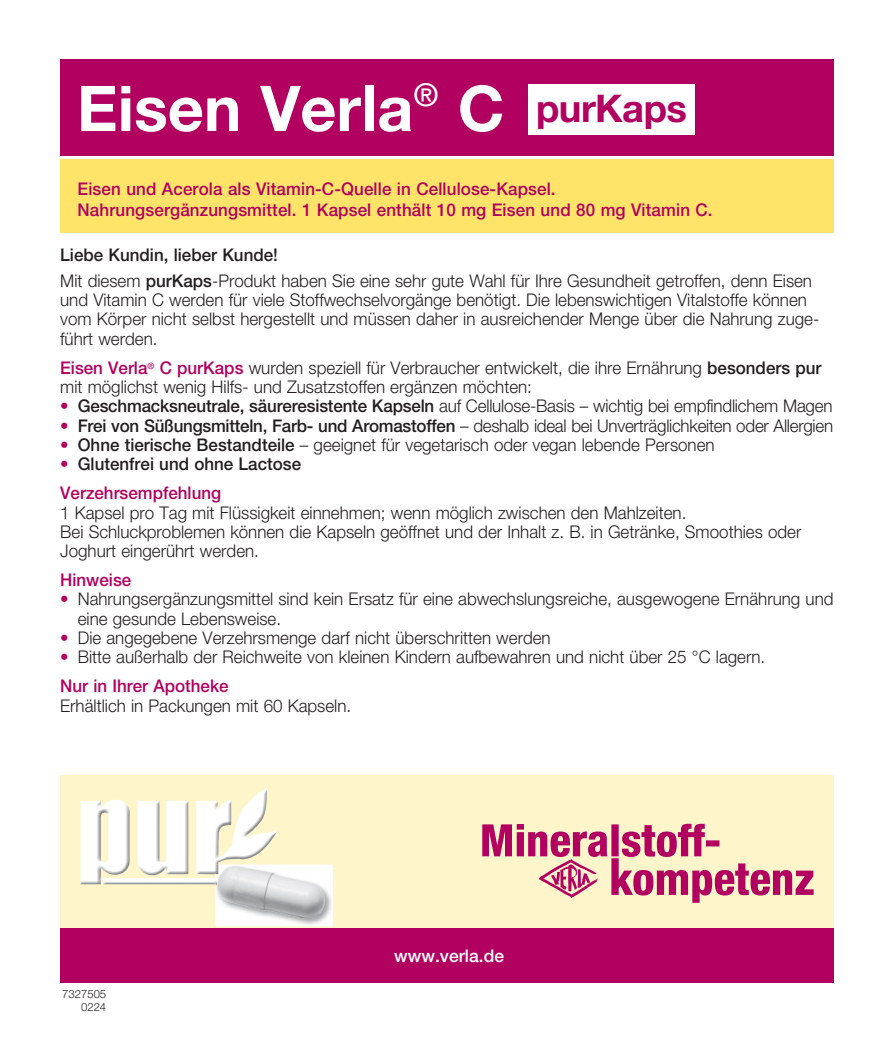
<style>
.page{position:relative;width:893px;height:1042px;background:#fff}
.page>*{position:absolute;margin:0;border:0;box-sizing:border-box;transform-origin:0 0}
.t1{font:700 63px "Helvetica Neue LT Pro";color:#fff}
.t2{font:700 38.15px "Helvetica Neue LT Pro";letter-spacing:-.015em;color:#b10060}
.t3{font:300 17.5px/19.2px "Helvetica Neue LT Pro";color:#231f20}
.t4{font:500 17.5px/21px "Helvetica Neue LT Pro";letter-spacing:.01em;color:#b10060}
.t5{font:500 17.5px/29.2px "Helvetica Neue LT Pro";color:#231f20}
.t6{font:500 17.5px "Helvetica Neue LT Pro";color:#fff}
.t7{font:300 11.38px/13.5px "Helvetica Neue LT Pro";color:#231f20;text-align:right}
.s1{font-weight:500}
.s2{font-weight:500;color:#b10060}
.s3{color:#b10060}
.s4{font-weight:300;color:#b10060}
</style>
<div class="page">
<div style="left:60px;top:160px;width:773px;height:73px;background:#ffe469"></div>
<div style="left:60px;top:775px;width:773px;height:153px;background:#fef5cb"></div>
<div style="left:60px;top:60px;width:773px;height:96px;background:#b10060"></div>
<div style="left:60px;top:928px;width:773px;height:54px;background:#b10060"></div>
<div style="left:528px;top:84px;width:167px;height:51px;background:#fff"></div>
<img style="left:196px;top:789px;width:69px;height:85px">
<img style="left:215px;top:864px;width:118px;height:62px">
<img style="left:215px;top:864px;width:67px;height:2px">
<img style="left:215px;top:866px;width:112px;height:54px">
<svg style="left:482px;top:824px;width:332px;height:79px"></svg>
<img style="left:530px;top:837px;width:79px;height:66px">
<h1 class="t1" style="left:77px;top:69px;width:429px">Eisen Verla<sup>®</sup> C</h1>
<h2 class="t2" style="left:536px;top:84px;width:152px">purKaps</h2>
<p class="t4" style="left:78px;top:178px;width:637px">Eisen und Acerola als Vitamin-C-Quelle in Cellulose-Kapsel.<br>Nahrungsergänzungsmittel. 1 Kapsel enthält 10 mg Eisen und 80 mg Vitamin C.</p>
<p class="t3" style="left:60px;top:242px;width:753px;line-height:25.4px"><span class="s1">Liebe Kundin, lieber Kunde!<br></span>Mit diesem <span class="s1">purKaps</span>-Produkt haben Sie eine sehr gute Wahl für Ihre Gesundheit getroffen, denn Eisen</p>
<p class="t3" style="left:60px;top:290px;width:761px">und Vitamin C werden für viele Stoffwechselvorgänge benötigt. Die lebenswichtigen Vitalstoffe können vom Körper nicht selbst hergestellt und müssen daher in ausreichender Menge über die Nahrung zuge&shy;führt werden.</p>
<p class="t3" style="left:60px;top:358px;width:763px"><span class="s2">Eisen Verla</span><sup>®</sup> <span class="s2">C purKaps</span> wurden speziell für Verbraucher entwickelt, die ihre Ernährung <span class="s1">besonders pur </span>mit möglichst wenig Hilfs- und Zusatzstoffen ergänzen möchten:</p>
<p class="t3" style="left:60px;top:396px;width:774px"><span class="s3">•</span> <span class="s1">Geschmacksneutrale, säureresistente Kapseln</span> auf Cellulose-Basis – wichtig bei empfindlichem Magen</p>
<p class="t3" style="left:60px;top:415px;width:774px"><span class="s3">•</span> <span class="s1">Frei von Süßungsmitteln, Farb- und Aromastoffen</span> – deshalb ideal bei Unverträglichkeiten oder Allergien</p>
<p class="t3" style="left:60px;top:435px;width:656px"><span class="s3">•</span> <span class="s1">Ohne tierische Bestandteile</span> – geeignet für vegetarisch oder vegan lebende Personen</p>
<p class="t5" style="left:60px;top:449px;width:242px"><span class="s4">•</span> Glutenfrei und ohne Lactose<br><span class="s3">Verzehrsempfehlung</span></p>
<p class="t3" style="left:60px;top:502px;width:743px">1 Kapsel pro Tag mit Flüssigkeit einnehmen; wenn möglich zwischen den Mahlzeiten.<br>Bei Schluckproblemen können die Kapseln geöffnet und der Inhalt z. B. in Getränke, Smoothies oder<br>Joghurt eingerührt werden.</p>
<p class="t4" style="left:60px;top:569px;width:73px">Hinweise</p>
<p class="t3" style="left:78px;top:589px;width:757px;text-indent:-17px"><span class="s3">•</span> Nahrungsergänzungsmittel sind kein Ersatz für eine abwechslungsreiche, ausgewogene Ernährung und eine gesunde Lebensweise.</p>
<p class="t3" style="left:60px;top:628px;width:492px"><span class="s3">•</span> Die angegebene Verzehrsmenge darf nicht überschritten werden</p>
<p class="t3" style="left:60px;top:642px;width:706px;line-height:29.2px"><span class="s3">•</span> Bitte außerhalb der Reichweite von kleinen Kindern aufbewahren und nicht über 25 °C lagern.<br><span class="s2">Nur in Ihrer Apotheke</span></p>
<p class="t3" style="left:60px;top:695px;width:293px">Erhältlich in Packungen mit 60 Kapseln.</p>
<p class="t7" style="left:62px;top:986px;width:45px">7327505<br>0224</p>
<p class="t6" style="left:394px;top:945px;width:111px">www.verla.de</p>
</div>
